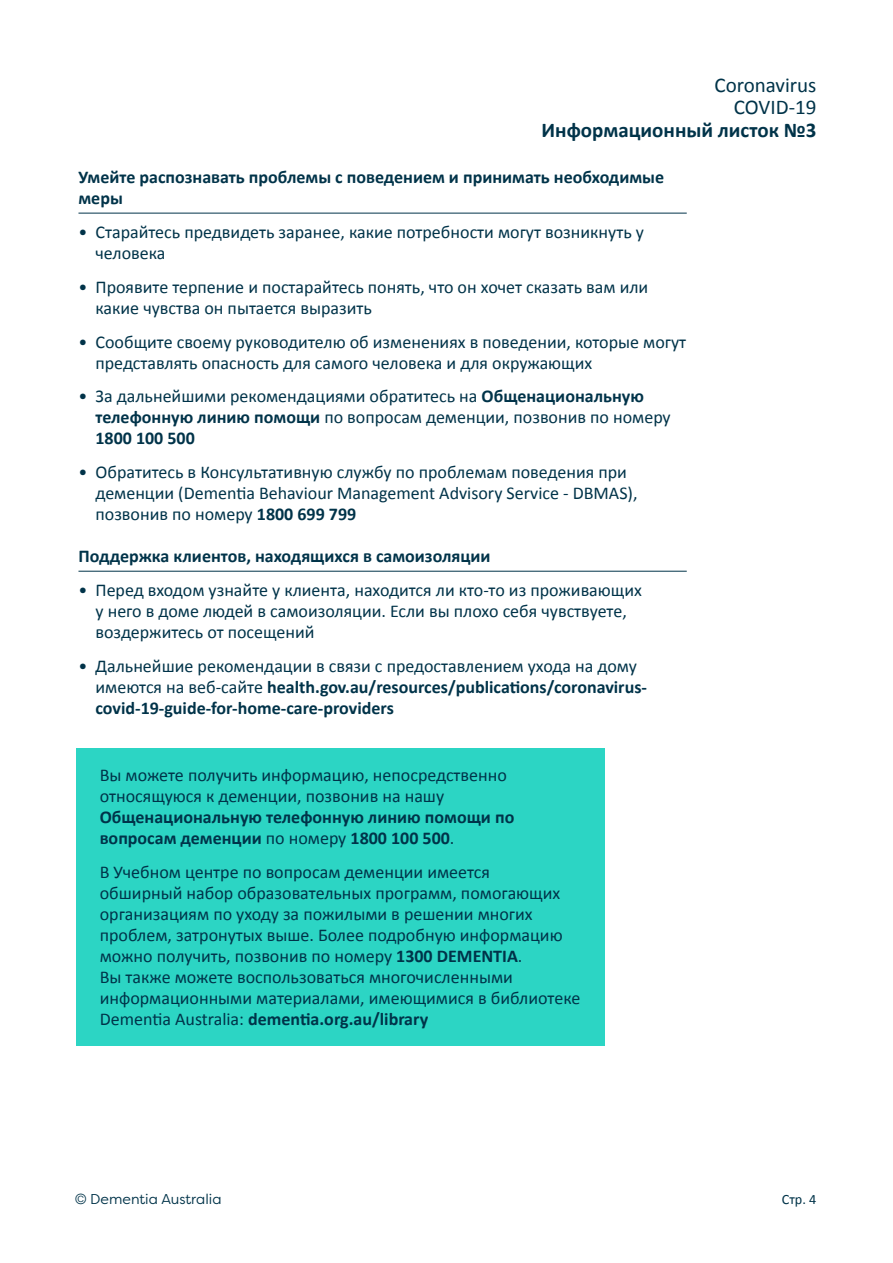
<style>
.page{position:relative;width:893px;height:1263px;background:#fff}
.page>*{position:absolute;margin:0;border:0;box-sizing:border-box;transform-origin:0 0}
.t1{font:700 21px "Calibri";color:#003349}
.t2{font:21px/22.5px "Calibri";color:#003349;text-align:right}
.t3{font:18px/21px "Calibri";color:#003349}
.t4{font:700 18px/21px "Calibri";color:#003349}
.t5{font:14.25px "Filson Pro";color:#003349}
.t6{font:14.25px "Calibri";color:#003349}
.s1{font-weight:700}
.s2{font-weight:400}
.s3{font-family:"Helvetica Neue LT Pro";font-weight:300}
</style>
<div class="page">
<div style="left:77px;top:748px;width:528px;height:298px;background:#2cd5c4"></div>
<hr style="left:78px;top:213px;width:609px;height:1px;background:#003349">
<hr style="left:78px;top:571px;width:609px;height:1px;background:#003349">
<p class="t2" style="left:714px;top:73px;width:103px">Coronavirus<br>COVID-19</p>
<p class="t1" style="left:541px;top:115px;width:276px">Информационный листок №3</p>
<p class="t4" style="left:78px;top:166px;width:587px">Умейте распознавать проблемы с поведением и принимать необходимые меры</p>
<p class="t3" style="left:95px;top:221px;width:550px;text-indent:-17px">• Старайтесь предвидеть заранее, какие потребности могут возникнуть у человека</p>
<p class="t3" style="left:95px;top:276px;width:554px;text-indent:-17px">• Проявите терпение и постарайтесь понять, что он хочет сказать вам или какие чувства он пытается выразить</p>
<p class="t3" style="left:95px;top:331px;width:592px;text-indent:-17px">• Сообщите своему руководителю об изменениях в поведении, которые могут представлять опасность для самого человека и для окружающих</p>
<p class="t3" style="left:95px;top:385px;width:577px;text-indent:-17px">• За дальнейшими рекомендациями обратитесь на <span class="s1">Общенациональную телефонную линию помощи</span> по вопросам деменции, позвонив по номеру<br><span class="s1">1800 100 500</span></p>
<p class="t3" style="left:95px;top:461px;width:544px;text-indent:-17px">• Обратитесь в Консультативную службу по проблемам поведения при деменции (Dementia Behaviour Management Advisory Service - DBMAS), позвонив по номеру <span class="s1">1800 699 799</span></p>
<p class="t4" style="left:78px;top:545px;width:414px">Поддержка клиентов, находящихся в самоизоляции</p>
<p class="t3" style="left:95px;top:579px;width:548px;text-indent:-17px">• Перед входом узнайте у клиента, находится ли кто-то из проживающих у него в доме людей в самоизоляции. Если вы плохо себя чувствуете, воздержитесь от посещений</p>
<p class="t4" style="left:95px;top:655px;width:553px;text-indent:-17px"><span class="s2">• Дальнейшие рекомендации в связи с предоставлением ухода на дому имеются на веб-сайте</span> health.gov.au/resources/publications/coronavirus&shy;covid-19-guide-for-home-care-providers</p>
<p class="t3" style="left:100px;top:764px;width:409px">Вы можете получить информацию, непосредственно относящуюся к деменции, позвонив на нашу</p>
<p class="t4" style="left:100px;top:806px;width:416px">Общенациональную телефонную линию помощи по вопросам деменции <span class="s2">по номеру</span> 1800 100 500<span class="s2">.</span></p>
<p class="t3" style="left:100px;top:861px;width:482px">В Учебном центре по вопросам деменции имеется<br>обширный набор образовательных программ, помогающих организациям по уходу за пожилыми в решении многих проблем, затронутых выше. Более подробную информацию можно получить, позвонив по номеру <span class="s1">1300 DEMENTIA</span>.<br>Вы также можете воспользоваться многочисленными информационными материалами, имеющимися в библиотеке Dementia Australia: <span class="s1">dementia.org.au/library</span></p>
<p class="t5" style="left:75px;top:1189px;width:148px"><span class="s3">©</span> Dementia Australia</p>
<p class="t6" style="left:782px;top:1189px;width:36px">Стр. 4</p>
</div>
